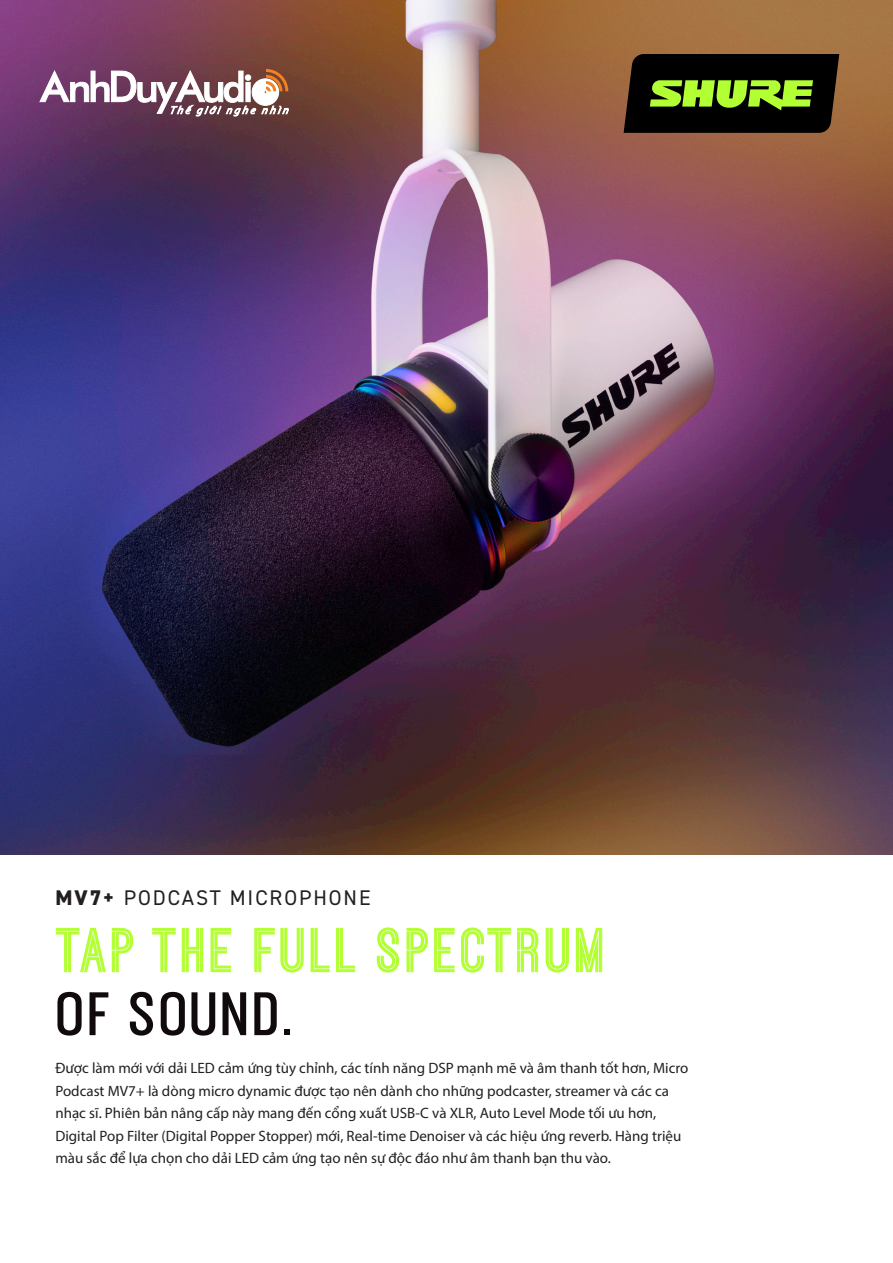
<style>
.page{position:relative;width:893px;height:1263px;background:#fff}
.page>*{position:absolute;margin:0;border:0;box-sizing:border-box;transform-origin:0 0}
.t1{font:54px "Ostrich Proper Inline Open";letter-spacing:.06em;color:#b2ff33}
.t2{font:700 54px "Ostrich Proper";letter-spacing:.025em;color:#110a0c}
.t3{font:21.3px "DIN2014";letter-spacing:.09em;color:#231f20}
.t4{font:15px/22.5px "Myriad Pro";color:#231f20}
.s1{font-weight:800}
</style>
<div class="page">
<img style="left:0;top:0;width:893px;height:854px">
<svg style="left:624px;top:54px;width:215px;height:79px;background:#29360c"></svg>
<svg style="left:40px;top:69px;width:249px;height:47px"></svg>
<p class="t3" style="left:56px;top:884px;width:316px"><span class="s1">MV7+</span> PODCAST MICROPHONE</p>
<p class="t1" style="left:55px;top:917px;width:551px">TAP THE FULL SPECTRUM</p>
<p class="t2" style="left:55px;top:980px;width:239px">OF SOUND.</p>
<p class="t4" style="left:55px;top:1056px;width:635px">Được làm mới với dải LED cảm ứng tùy chỉnh, các tính năng DSP mạnh mẽ và âm thanh tốt hơn, Micro Podcast MV7+ là dòng micro dynamic được tạo nên dành cho những podcaster, streamer và các ca nhạc sĩ. Phiên bản nâng cấp này mang đến cổng xuất USB-C và XLR, Auto Level Mode tối ưu hơn, Digital Pop Filter (Digital Popper Stopper) mới, Real-time Denoiser và các hiệu ứng reverb. Hàng triệu màu sắc để lựa chọn cho dải LED cảm ứng tạo nên sự độc đáo như âm thanh bạn thu vào.</p>
</div>
